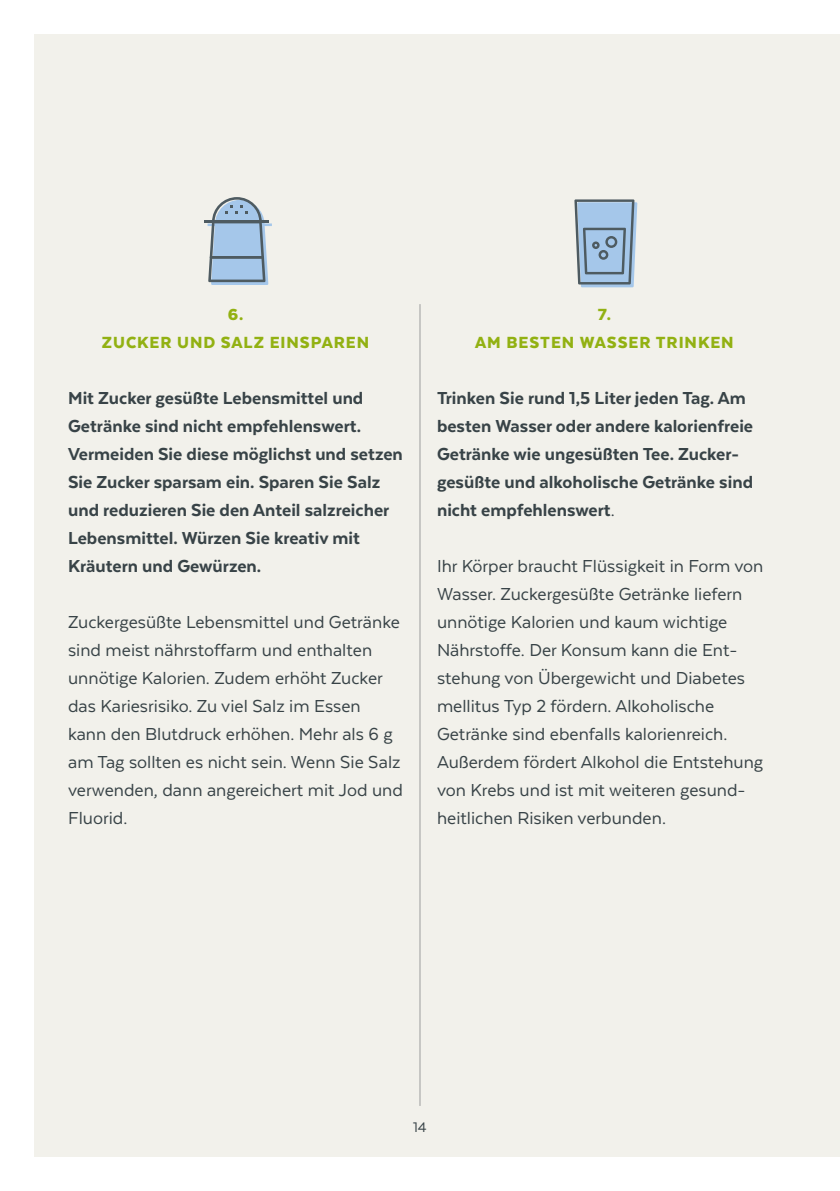
<style>
.page{position:relative;width:840px;height:1191px;background:#fff}
.page>*{position:absolute;margin:0;border:0;box-sizing:border-box;transform-origin:0 0}
.t1{font:20px/28px "Texta";color:#384347}
.t2{font:800 20px/28px "Texta";color:#384347}
.t3{font:900 18.6px/28px "Texta";letter-spacing:.05em;color:#92b112;text-align:center}
.t4{font:16px "Texta";color:#384347}
.s1{font-weight:400}
</style>
<div class="page">
<div style="left:34px;top:34px;width:805px;height:1123px;background:#f2f1eb"></div>
<hr style="left:419px;top:304px;width:1px;height:802px;background:#9c9d9d">
<hr style="left:205px;top:221px;width:64px;height:2px;background:#4e5b61">
<svg style="left:207px;top:197px;width:65px;height:88px"></svg>
<svg style="left:574px;top:199px;width:63px;height:88px;background:#97b1cb"></svg>
<p class="t3" style="left:102px;top:300px;width:268px">6.<br>ZUCKER UND SALZ EINSPAREN</p>
<p class="t2" style="left:68px;top:384px;width:336px">Mit Zucker gesüßte Lebensmittel und Getränke sind nicht empfehlenswert.<br>Vermeiden Sie diese möglichst und setzen Sie Zucker sparsam ein. Sparen Sie Salz und reduzieren Sie den Anteil salzreicher Lebensmittel. Würzen Sie kreativ mit Kräutern und Gewürzen.</p>
<p class="t1" style="left:68px;top:608px;width:336px">Zuckergesüßte Lebensmittel und Getränke sind meist nährstoffarm und enthalten unnötige Kalorien. Zudem erhöht Zucker das Kariesrisiko. Zu viel Salz im Essen kann den Blutdruck erhöhen. Mehr als 6 g am Tag sollten es nicht sein. Wenn Sie Salz verwenden, dann angereichert mit Jod und Fluorid.</p>
<p class="t3" style="left:475px;top:300px;width:260px">7.<br>AM BESTEN WASSER TRINKEN</p>
<p class="t2" style="left:437px;top:384px;width:317px">Trinken Sie rund 1,5 Liter jeden Tag. Am besten Wasser oder andere kalorienfreie Getränke wie ungesüßten Tee. Zucker&shy;gesüßte und alkoholische Getränke sind nicht empfehlenswert<span class="s1">.</span></p>
<p class="t1" style="left:437px;top:552px;width:328px">Ihr Körper braucht Flüssigkeit in Form von Wasser. Zuckergesüßte Getränke liefern unnötige Kalorien und kaum wichtige Nährstoffe. Der Konsum kann die Ent&shy;stehung von Übergewicht und Diabetes mellitus Typ 2 fördern. Alkoholische Getränke sind ebenfalls kalorienreich.<br>Außerdem fördert Alkohol die Entstehung von Krebs und ist mit weiteren gesund&shy;heitlichen Risiken verbunden.</p>
<p class="t4" style="left:413px;top:1119px;width:15px">14</p>
</div>
